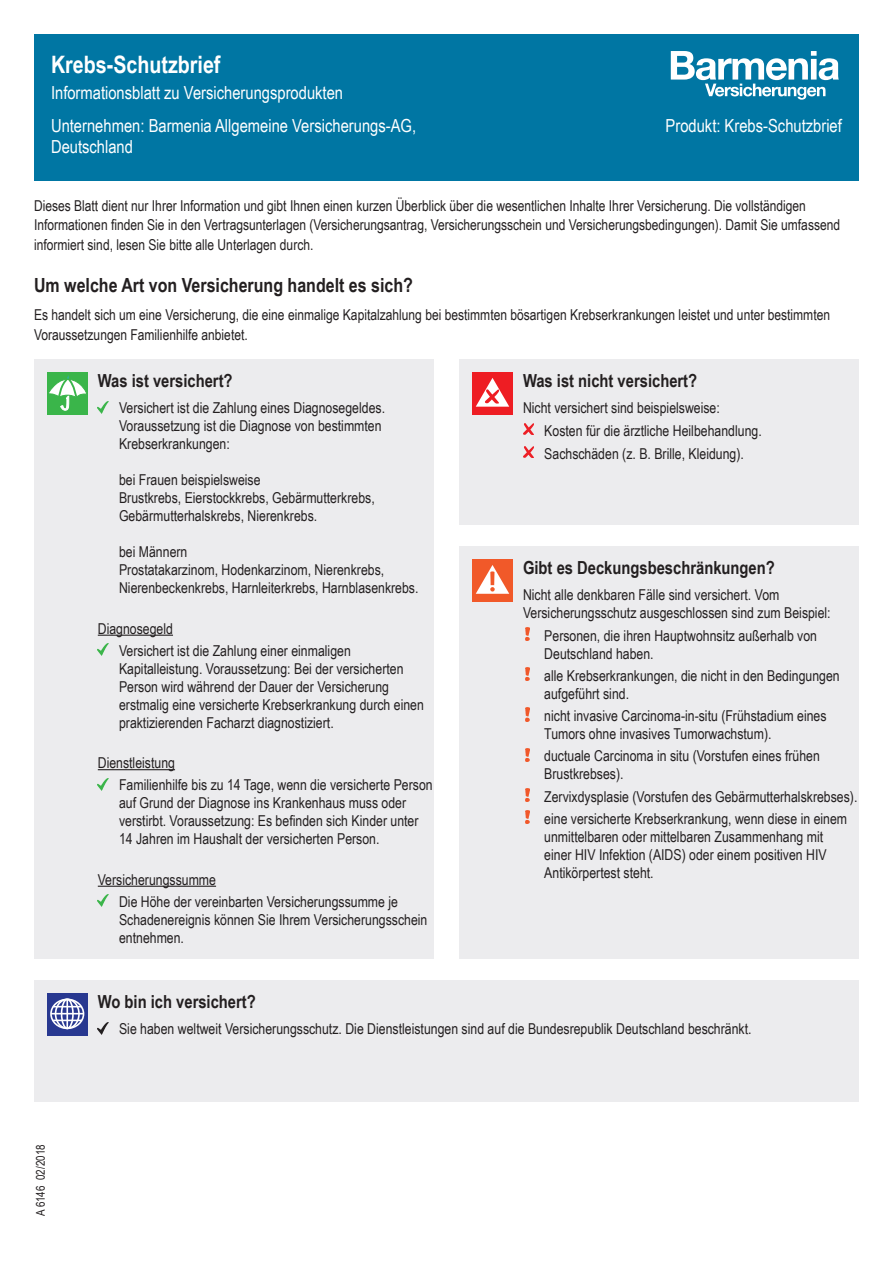
<style>
.page{position:relative;width:893px;height:1263px;background:#fff}
.page>*{position:absolute;margin:0;border:0;box-sizing:border-box;transform-origin:0 0}
.t1{font:700 24px "Arial Narrow";color:#fff}
.t2{font:700 19.5px "Arial Narrow";color:#231f20}
.t3{font:18px/32.2px "Arial Narrow";color:#fff}
.t4{font:700 18px "Arial Narrow";color:#231f20}
.t5{font:15px/18px "Arial Narrow";color:#231f20}
.t6{font:12px "Arial Narrow";color:#231f20}
</style>
<div class="page">
<div style="left:34px;top:34px;width:825px;height:147px;background:#0076a3"></div>
<div style="left:34px;top:359px;width:400px;height:600px;background:#ececee"></div>
<hr style="left:98px;top:635px;width:75px;height:1px;background:#231f20">
<hr style="left:98px;top:769px;width:77px;height:1px;background:#231f20">
<hr style="left:98px;top:886px;width:118px;height:1px;background:#231f20">
<svg style="left:98px;top:401px;width:11px;height:12px"></svg>
<svg style="left:98px;top:644px;width:11px;height:12px"></svg>
<svg style="left:98px;top:778px;width:11px;height:12px"></svg>
<svg style="left:98px;top:895px;width:11px;height:12px"></svg>
<div style="left:47px;top:372px;width:41px;height:43px;background:#3ab54a"></div>
<svg style="left:49px;top:375px;width:37px;height:35px"></svg>
<div style="left:459px;top:359px;width:400px;height:166px;background:#ececee"></div>
<svg style="left:523px;top:424px;width:11px;height:10px"></svg>
<svg style="left:523px;top:447px;width:11px;height:10px"></svg>
<div style="left:472px;top:372px;width:41px;height:43px;background:#ee1d23"></div>
<svg style="left:476px;top:378px;width:33px;height:29px"></svg>
<svg style="left:671px;top:51px;width:168px;height:49px"></svg>
<div style="left:459px;top:546px;width:400px;height:413px;background:#ececee"></div>
<img style="left:526px;top:627px;width:4px;height:14px">
<svg style="left:526px;top:668px;width:4px;height:13px"></svg>
<svg style="left:526px;top:708px;width:4px;height:13px"></svg>
<svg style="left:526px;top:748px;width:4px;height:13px"></svg>
<img style="left:526px;top:788px;width:4px;height:14px">
<svg style="left:526px;top:811px;width:4px;height:13px"></svg>
<div style="left:472px;top:559px;width:41px;height:43px;background:#f15929"></div>
<svg style="left:476px;top:565px;width:33px;height:29px"></svg>
<div style="left:34px;top:980px;width:825px;height:121px;background:#ececee"></div>
<svg style="left:98px;top:1022px;width:11px;height:12px"></svg>
<svg style="left:47px;top:993px;width:41px;height:42px"></svg>
<div style="left:50px;top:998px;width:34px;height:31px;border:2px solid #fff;border-radius:50%"></div>
<div style="left:55px;top:998px;width:25px;height:31px;border:2px solid #fff;border-radius:50%"></div>
<div style="left:61px;top:998px;width:13px;height:31px;border:2px solid #fff;border-radius:50%"></div>
<hr style="left:66px;top:999px;width:2px;height:30px;background:#fff">
<svg style="left:53px;top:1006px;width:29px;height:1px"></svg>
<hr style="left:53px;top:1019px;width:29px;height:2px;background:#fff">
<hr style="left:51px;top:1013px;width:33px;height:1px;background:#fff">
<h1 class="t1" style="left:51px;top:47px;width:171px">Krebs-Schutzbrief</h1>
<p class="t3" style="left:51px;top:76px;width:367px">Informationsblatt zu Versicherungsprodukten<br>Unternehmen: Barmenia Allgemeine Versicherungs-AG,</p>
<p class="t3" style="left:51px;top:129px;width:84px">Deutschland</p>
<p class="t3" style="left:666px;top:108px;width:178px">Produkt: Krebs-Schutzbrief</p>
<p class="t5" style="left:34px;top:195px;width:808px;line-height:19.5px">Dieses Blatt dient nur Ihrer Information und gibt Ihnen einen kurzen Überblick über die wesentlichen Inhalte Ihrer Versicherung. Die vollständigen<br>Informationen finden Sie in den Vertragsunterlagen (Versicherungsantrag, Versicherungsschein und Versicherungsbedingungen). Damit Sie umfassend informiert sind, lesen Sie bitte alle Unterlagen durch.</p>
<h2 class="t2" style="left:34px;top:270px;width:380px">Um welche Art von Versicherung handelt es sich?</h2>
<p class="t5" style="left:34px;top:304px;width:798px;line-height:19.5px">Es handelt sich um eine Versicherung, die eine einmalige Kapitalzahlung bei bestimmten bösartigen Krebserkrankungen leistet und unter bestimmten<br>Voraussetzungen Familienhilfe anbietet.</p>
<p class="t4" style="left:98px;top:367px;width:136px">Was ist versichert?</p>
<p class="t5" style="left:119px;top:398px;width:267px">Versichert ist die Zahlung eines Diagnosegeldes.<br>Voraussetzung ist die Diagnose von bestimmten<br>Krebserkrankungen:</p>
<p class="t5" style="left:119px;top:470px;width:257px">bei Frauen beispielsweise<br>Brustkrebs, Eierstockkrebs, Gebärmutterkrebs,<br>Gebärmutterhalskrebs, Nierenkrebs.</p>
<p class="t5" style="left:119px;top:542px;width:301px">bei Männern<br>Prostatakarzinom, Hodenkarzinom, Nierenkrebs,<br>Nierenbeckenkrebs, Harnleiterkrebs, Harnblasenkrebs.</p>
<p class="t5" style="left:119px;top:617px;width:233px;line-height:22.2px;text-indent:-21px">Diagnosegeld<br>Versichert ist die Zahlung einer einmaligen</p>
<p class="t5" style="left:119px;top:659px;width:306px">Kapitalleistung. Voraussetzung: Bei der versicherten Person wird während der Dauer der Versicherung erstmalig eine versicherte Krebserkrankung durch einen praktizierenden Facharzt diagnostiziert.</p>
<p class="t5" style="left:119px;top:751px;width:315px;line-height:22.2px;text-indent:-21px">Dienstleistung<br>Familienhilfe bis zu 14 Tage, wenn die versicherte Person</p>
<p class="t5" style="left:119px;top:793px;width:301px">auf Grund der Diagnose ins Krankenhaus muss oder verstirbt. Voraussetzung: Es befinden sich Kinder unter<br>14 Jahren im Haushalt der versicherten Person.</p>
<p class="t5" style="left:119px;top:868px;width:280px;line-height:22.2px;text-indent:-21px">Versicherungssumme<br>Die Höhe der vereinbarten Versicherungssumme je</p>
<p class="t5" style="left:119px;top:910px;width:310px">Schadenereignis können Sie Ihrem Versicherungsschein entnehmen.</p>
<p class="t4" style="left:523px;top:367px;width:176px">Was ist nicht versichert?</p>
<p class="t5" style="left:544px;top:396px;width:219px;line-height:22.6px;text-indent:-21px">Nicht versichert sind beispielsweise:<br>Kosten für die ärztliche Heilbehandlung.<br>Sachschäden (z. B. Brille, Kleidung).</p>
<p class="t4" style="left:523px;top:554px;width:253px">Gibt es Deckungsbeschränkungen?</p>
<p class="t5" style="left:523px;top:586px;width:309px">Nicht alle denkbaren Fälle sind versichert. Vom<br>Versicherungsschutz ausgeschlossen sind zum Beispiel:</p>
<p class="t5" style="left:544px;top:626px;width:274px">Personen, die ihren Hauptwohnsitz außerhalb von<br>Deutschland haben.</p>
<p class="t5" style="left:544px;top:666px;width:297px">alle Krebserkrankungen, die nicht in den Bedingungen aufgeführt sind.</p>
<p class="t5" style="left:544px;top:706px;width:284px">nicht invasive Carcinoma-in-situ (Frühstadium eines<br>Tumors ohne invasives Tumorwachstum).</p>
<p class="t5" style="left:544px;top:747px;width:277px">ductuale Carcinoma in situ (Vorstufen eines frühen<br>Brustkrebses).</p>
<p class="t5" style="left:544px;top:785px;width:315px;line-height:22.2px">Zervixdysplasie (Vorstufen des Gebärmutterhalskrebses). eine versicherte Krebserkrankung, wenn diese in einem</p>
<p class="t5" style="left:544px;top:827px;width:284px">unmittelbaren oder mittelbaren Zusammenhang mit einer HIV Infektion (AIDS) oder einem positiven HIV<br>Antikörpertest steht.</p>
<p class="t6" style="left:32px;top:1216px;width:73px;rotate:-90deg">A 6146 02/2018</p>
<p class="t4" style="left:98px;top:988px;width:160px">Wo bin ich versichert?</p>
<p class="t5" style="left:119px;top:1019px;width:634px">Sie haben weltweit Versicherungsschutz. Die Dienstleistungen sind auf die Bundesrepublik Deutschland beschränkt.</p>
</div>
